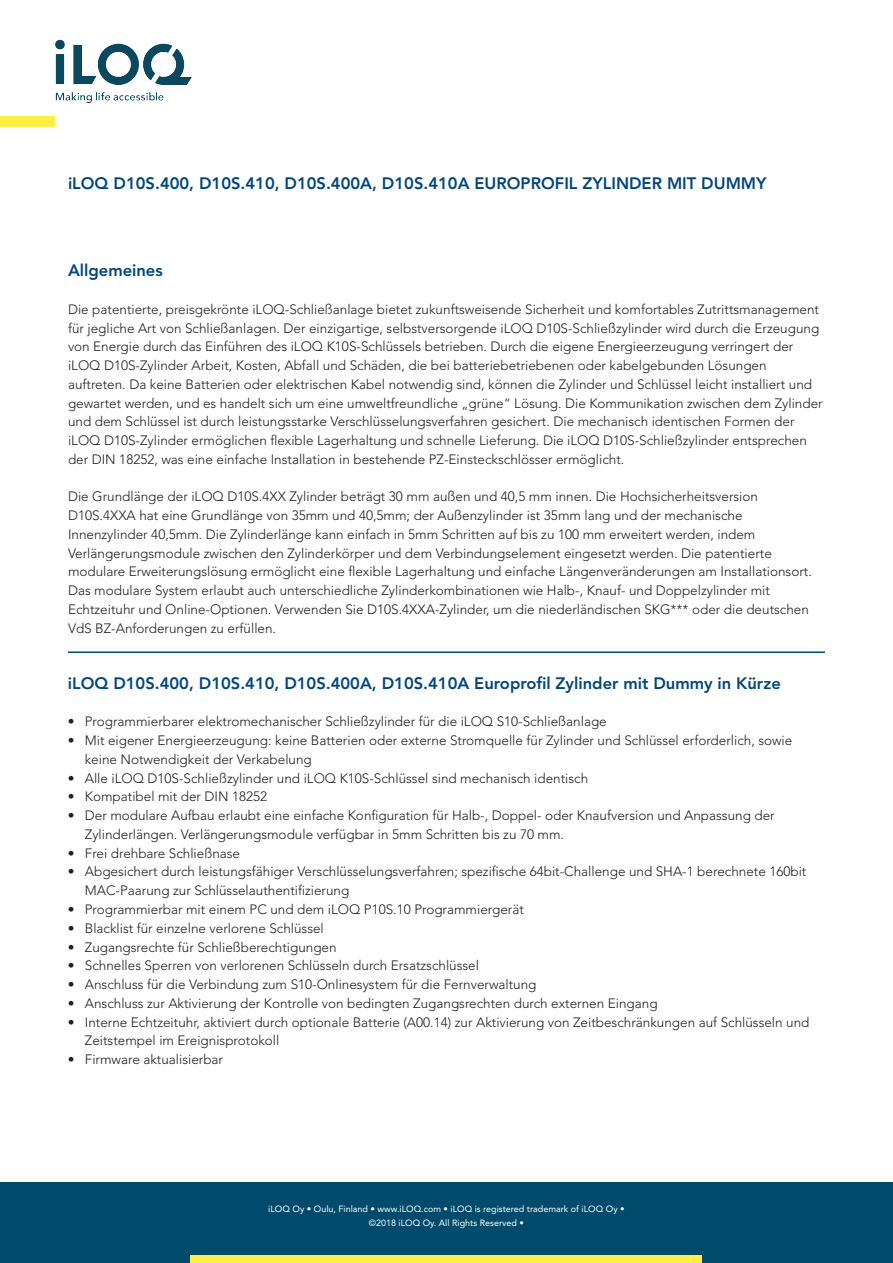
<style>
.page{position:relative;width:893px;height:1263px;background:#fff}
.page>*{position:absolute;margin:0;border:0;box-sizing:border-box;transform-origin:0 0}
.Otsikko{font:800 16.5px "Avenir LT Std";color:#00467e}
.Tuotenimi{font:800 16.5px "Avenir LT Std";color:#00467e}
.Leipäteksti{font:300 13.5px/18.8px "Avenir LT Std";color:#231f20}
.t1{font:9px/13.5px "Avenir LT Std";color:#fff;text-align:center}
</style>
<div class="page">
<img style="left:55px;top:39px;width:137px;height:64px">
<div style="left:0;top:117px;width:55px;height:10px;background:#ffef44"></div>
<div style="left:0;top:1182px;width:893px;height:81px;background:#004b6c"></div>
<div style="left:191px;top:1255px;width:511px;height:8px;background:#ffef44"></div>
<hr style="left:68px;top:651px;width:757px;height:2px;background:#004b6c">
<p class="Tuotenimi" style="left:68px;top:174px;width:700px">iLOQ D10S.400, D10S.410, D10S.400A, D10S.410A EUROPROFIL ZYLINDER MIT DUMMY</p>
<p class="Otsikko" style="left:68px;top:261px;width:96px">Allgemeines</p>
<p class="Leipäteksti" style="left:68px;top:300px;width:756px">Die patentierte, preisgekrönte iLOQ-Schließanlage bietet zukunftsweisende Sicherheit und komfortables Zutrittsmanagement für jegliche Art von Schließanlagen. Der einzigartige, selbstversorgende iLOQ D10S-Schließzylinder wird durch die Erzeugung von Energie durch das Einführen des iLOQ K10S-Schlüssels betrieben. Durch die eigene Energieerzeugung verringert der iLOQ D10S-Zylinder Arbeit, Kosten, Abfall und Schäden, die bei batteriebetriebenen oder kabelgebunden Lösungen auftreten. Da keine Batterien oder elektrischen Kabel notwendig sind, können die Zylinder und Schlüssel leicht installiert und gewartet werden, und es handelt sich um eine umweltfreundliche „grüne“ Lösung. Die Kommunikation zwischen dem Zylinder und dem Schlüssel ist durch leistungsstarke Verschlüsselungsverfahren gesichert. Die mechanisch identischen Formen der iLOQ D10S-Zylinder ermöglichen flexible Lagerhaltung und schnelle Lieferung. Die iLOQ D10S-Schließzylinder entsprechen der DIN 18252, was eine einfache Installation in bestehende PZ-Einsteckschlösser ermöglicht.</p>
<p class="Leipäteksti" style="left:68px;top:487px;width:745px">Die Grundlänge der iLOQ D10S.4XX Zylinder beträgt 30 mm außen und 40,5 mm innen. Die Hochsicherheitsversion D10S.4XXA hat eine Grundlänge von 35mm und 40,5mm; der Außenzylinder ist 35mm lang und der mechanische Innenzylinder 40,5mm. Die Zylinderlänge kann einfach in 5mm Schritten auf bis zu 100 mm erweitert werden, indem Verlängerungsmodule zwischen den Zylinderkörper und dem Verbindungselement eingesetzt werden. Die patentierte modulare Erweiterungslösung ermöglicht eine flexible Lagerhaltung und einfache Längenveränderungen am Installationsort.<br>Das modulare System erlaubt auch unterschiedliche Zylinderkombinationen wie Halb-, Knauf- und Doppelzylinder mit Echtzeituhr und Online-Optionen. Verwenden Sie D10S.4XXA-Zylinder, um die niederländischen SKG*** oder die deutschen VdS BZ-Anforderungen zu erfüllen.</p>
<p class="Otsikko" style="left:68px;top:673px;width:714px">iLOQ D10S.400, D10S.410, D10S.400A, D10S.410A Europrofil Zylinder mit Dummy in Kürze</p>
<p class="Leipäteksti" style="left:68px;top:712px;width:540px">• Programmierbarer elektromechanischer Schließzylinder für die iLOQ S10-Schließanlage</p>
<p class="Leipäteksti" style="left:85px;top:731px;width:709px;text-indent:-17px">• Mit eigener Energieerzeugung: keine Batterien oder externe Stromquelle für Zylinder und Schlüssel erforderlich, sowie keine Notwendigkeit der Verkabelung</p>
<p class="Leipäteksti" style="left:68px;top:769px;width:522px">• Alle iLOQ D10S-Schließzylinder und iLOQ K10S-Schlüssel sind mechanisch identisch</p>
<p class="Leipäteksti" style="left:68px;top:787px;width:201px">• Kompatibel mit der DIN 18252</p>
<p class="Leipäteksti" style="left:85px;top:806px;width:691px;text-indent:-17px">• Der modulare Aufbau erlaubt eine einfache Konfiguration für Halb-, Doppel- oder Knaufversion und Anpassung der<br>Zylinderlängen. Verlängerungsmodule verfügbar in 5mm Schritten bis zu 70 mm.</p>
<p class="Leipäteksti" style="left:68px;top:844px;width:174px">• Frei drehbare Schließnase</p>
<p class="Leipäteksti" style="left:85px;top:862px;width:723px;text-indent:-17px">• Abgesichert durch leistungsfähiger Verschlüsselungsverfahren; spezifische 64bit-Challenge und SHA-1 berechnete 160bit<br>MAC-Paarung zur Schlüsselauthentifizierung</p>
<p class="Leipäteksti" style="left:68px;top:900px;width:457px">• Programmierbar mit einem PC und dem iLOQ P10S.10 Programmiergerät</p>
<p class="Leipäteksti" style="left:68px;top:919px;width:258px">• Blacklist für einzelne verlorene Schlüssel</p>
<p class="Leipäteksti" style="left:68px;top:937px;width:270px">• Zugangsrechte für Schließberechtigungen</p>
<p class="Leipäteksti" style="left:68px;top:956px;width:413px">• Schnelles Sperren von verlorenen Schlüsseln durch Ersatzschlüssel</p>
<p class="Leipäteksti" style="left:68px;top:975px;width:470px">• Anschluss für die Verbindung zum S10-Onlinesystem für die Fernverwaltung</p>
<p class="Leipäteksti" style="left:68px;top:994px;width:591px">• Anschluss zur Aktivierung der Kontrolle von bedingten Zugangsrechten durch externen Eingang</p>
<p class="Leipäteksti" style="left:85px;top:1012px;width:726px;text-indent:-17px">• Interne Echtzeituhr, aktiviert durch optionale Batterie (A00.14) zur Aktivierung von Zeitbeschränkungen auf Schlüsseln und<br>Zeitstempel im Ereignisprotokoll</p>
<p class="Leipäteksti" style="left:68px;top:1050px;width:157px">• Firmware aktualisierbar</p>
<p class="t1" style="left:268px;top:1202px;width:358px">iLOQ Oy • Oulu, Finland • www.iLOQ.com • iLOQ is registered trademark of iLOQ Oy • ©2018 iLOQ Oy. All Rights Reserved •</p>
</div>
